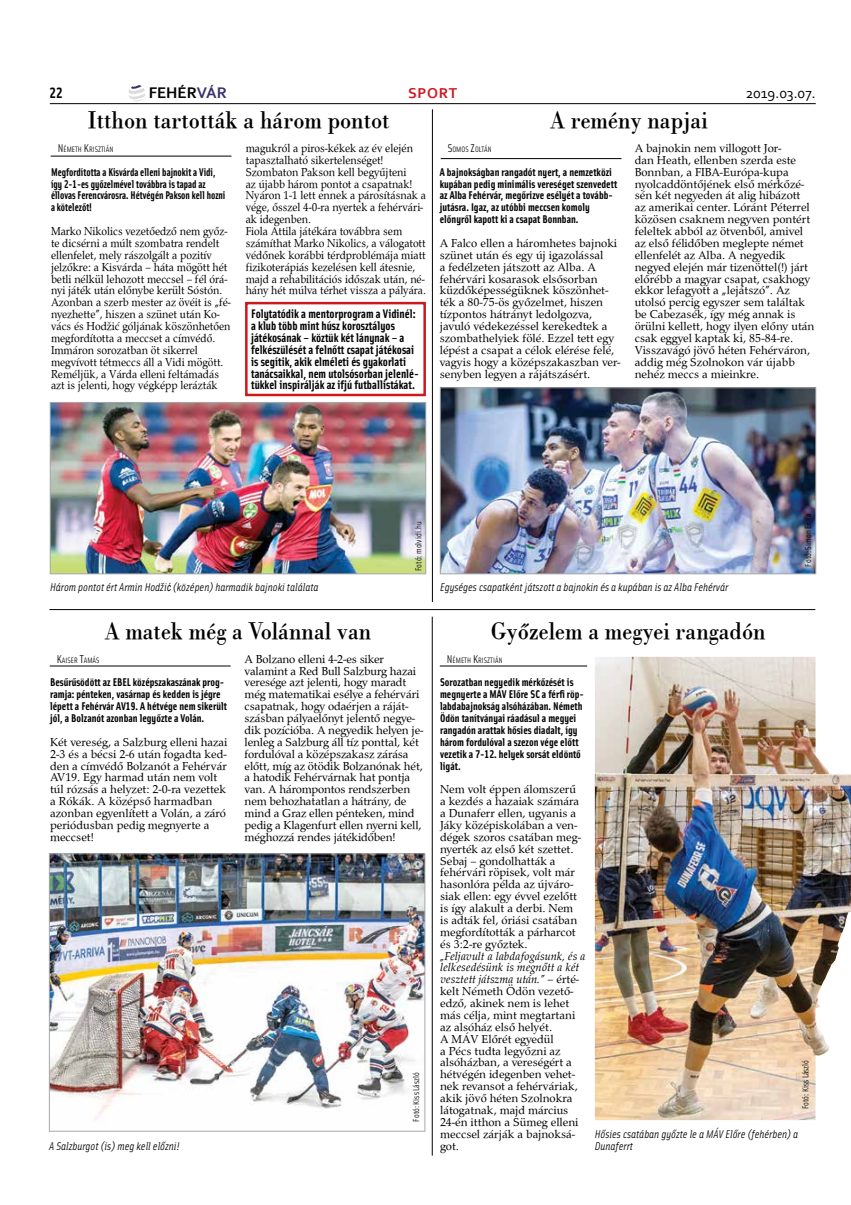
<style>
.page{position:relative;width:851px;height:1205px;background:#fff}
.page>*{position:absolute;margin:0;border:0;box-sizing:border-box;transform-origin:0 0}
.t1{font:25px "Bodoni PFL";color:#000;scale:.9 1}
.t2{font:700 16.12px "Corbel";color:#000}
.t3{font:15px "Corbel";color:#000}
.t4{font:700 15px "Corbel";letter-spacing:.04em;color:#ce181e}
.t5{font:700 15px "Solex";color:#000}
.t6{font:700 12.5px/11.9px "Solex";color:#000}
.t7{font:11.88px/11.9px "Palladius";color:#000}
.t8{font:11.88px/11.9px "Palladius";color:#000;scale:.92 1}
.t9{font:700 11.25px/11.9px "Solex";color:#000}
.t10{font:italic 11.25px/11.9px "Solex";color:#000}
.t11{font:700 11.25px/11.9px "Solex";color:#000;scale:.92 1}
.t12{font:8.75px "Solex";color:#000}
.t13{font:7.88px "Solex";color:#000}
.s1{color:#3c316c}
.s2{font-size:11.25px}
.s3{font-family:"Arial Narrow";font-style:normal}
.s4{font-style:italic}
</style>
<div class="page">
<hr style="left:50px;top:103px;width:765px;height:1px;background:#000">
<svg style="left:128px;top:85px;width:17px;height:16px"></svg>
<div style="left:245px;top:302px;width:181px;height:94px;border:2px solid #ce181e"></div>
<hr style="left:50px;top:666px;width:180px;height:1px;background:#000">
<hr style="left:440px;top:666px;width:147px;height:1px;background:#000">
<hr style="left:51px;top:156px;width:180px;height:1px;background:#000">
<img style="left:51px;top:855px;width:372px;height:265px">
<div style="left:49px;top:853px;width:376px;height:278px;border:1px solid #a7a9ac"></div>
<img style="left:594px;top:657px;width:256px;height:463px">
<img style="left:52px;top:404px;width:372px;height:168px">
<div style="left:50px;top:402px;width:376px;height:172px;border:1px solid #a7a9ac"></div>
<hr style="left:440px;top:158px;width:181px;height:1px;background:#000">
<img style="left:442px;top:390px;width:371px;height:182px">
<div style="left:440px;top:388px;width:375px;height:186px;border:1px solid #a7a9ac"></div>
<hr style="left:49px;top:609px;width:766px;height:1px;background:#000">
<hr style="left:432px;top:109px;width:1px;height:493px;background:#000">
<hr style="left:432px;top:617px;width:1px;height:538px;background:#000">
<h2 class="t2" style="left:149px;top:82px;width:78px">FEHÉR<span class="s1">VÁR</span></h2>
<p class="t5" style="left:50px;top:83px;width:14px">22</p>
<p class="t4" style="left:408px;top:83px;width:50px">SPORT</p>
<p class="t3" style="left:745px;top:84px;width:71px">2019.03.07.</p>
<h1 class="t1" style="left:88px;top:103px;width:337px">Itthon tartották a három pontot</h1>
<p class="t13" style="left:58px;top:144px;width:57px"><span class="s2">N</span> ÉM ETH <span class="s2">K</span>RISZTIÁN</p>
<p class="t11" style="left:51px;top:165px;width:191px">Megfordította a Kisvárda elleni bajnokit a Vidi, így 2-1-es győzelmével továbbra is tapad az éllovas Ferencvárosra. Hétvégén Pakson kell hozni a kötelezőt!</p>
<p class="t8" style="left:51px;top:225px;width:197px">Marko Nikolics vezetőedző nem győz&shy;te dicsérni a múlt szombatra rendelt ellenfelet, mely rászolgált a pozitív jelzőkre: a Kisvárda – háta mögött hét betli nélkül lehozott meccsel – fél órá&shy;nyi játék után előnybe került Sóstón.<br>Azonban a szerb mester az övéit is „fé&shy;nyezhette”, hiszen a szünet után Ko&shy;vács és Hodžić góljának köszönhetően megfordította a meccset a címvédő.<br>Immáron sorozatban öt sikerrel megvívott tétmeccs áll a Vidi mögött.<br>Reméljük, a Várda elleni feltámadás azt is jelenti, hogy végképp lerázták</p>
<p class="t8" style="left:246px;top:142px;width:197px">magukról a piros-kékek az év elején tapasztalható sikertelenséget!<br>Szombaton Pakson kell begyűjteni<br>az újabb három pontot a csapatnak!<br>Nyáron 1-1 lett ennek a párosításnak a vége, ősszel 4-0-ra nyertek a fehérvári&shy;ak idegenben.<br>Fiola Attila játékára továbbra sem számíthat Marko Nikolics, a válogatott védőnek korábbi térdproblémája miatt fizikoterápiás kezelésen kell átesnie, majd a rehabilitációs időszak után, né&shy;hány hét múlva térhet vissza a pályára.</p>
<p class="t6" style="left:251px;top:307px;width:169px">Folytatódik a mentorprogram a Vidinél: a klub több mint húsz korosztályos játékosának – köztük két lánynak – a felkészülését a felnőtt csapat játékosai is segítik, akik elméleti és gyakorlati tanácsaikkal, nem utolsósorban jelenlé&shy;tükkel inspirálják az ifjú futballistákat.</p>
<h1 class="t1" style="left:550px;top:103px;width:177px">A remény napjai</h1>
<p class="t13" style="left:447px;top:144px;width:46px"><span class="s2">S</span>OMOS <span class="s2">Z</span>OLTÁN</p>
<p class="t9" style="left:439px;top:165px;width:179px">A bajnokságban rangadót nyert, a nemzetközi kupában pedig minimális vereséget szenvedett az Alba Fehérvár, megőrizve esélyét a tovább&shy;jutásra. Igaz, az utóbbi meccsen komoly előnyről kapott ki a csapat Bonnban.</p>
<p class="t7" style="left:439px;top:237px;width:182px">A Falco ellen a háromhetes bajnoki szünet után és egy új igazolással<br>a fedélzeten játszott az Alba. A fehérvári kosarasok elsősorban küzdőképességüknek köszönhet&shy;ték a 80-75-ös győzelmet, hiszen tízpontos hátrányt ledolgozva, javuló védekezéssel kerekedtek a szombathelyiek fölé. Ezzel tett egy lépést a csapat a célok elérése felé, vagyis hogy a középszakaszban ver&shy;senyben legyen a rájátszásért.</p>
<p class="t7" style="left:634px;top:142px;width:181px">A bajnokin nem villogott Jor-<br>dan Heath, ellenben szerda este<br>Bonnban, a FIBA-Európa-kupa nyolcaddöntőjének első mérkőzé&shy;sén két negyeden át alig hibázott az amerikai center. Lóránt Péterrel közösen csaknem negyven pontért feleltek abból az ötvenből, amivel az első félidőben meglepte német ellenfelét az Alba. A negyedik negyed elején már tizenöttel(!) járt előrébb a magyar csapat, csakhogy ekkor lefagyott a „lejátszó”. Az utolsó percig egyszer sem találtak be Cabezasék, így még annak is örülni kellett, hogy ilyen előny után csak eggyel kaptak ki, 85-84-re.<br>Visszavágó jövő héten Fehérváron, addig még Szolnokon vár újabb nehéz meccs a mieinkre.</p>
<p class="t10" style="left:50px;top:581px;width:270px">Három pontot ért Armin Hodži<span class="s3">ć</span> (középen) harmadik bajnoki találata</p>
<p class="t12" style="left:413px;top:571px;width:51px;rotate:-90deg">Fotó: molvidi.hu</p>
<p class="t10" style="left:440px;top:581px;width:290px">Egységes csapatként játszott a bajnokin és a kupában is az Alba Fehérvár</p>
<p class="t12" style="left:802px;top:566px;width:54px;rotate:-90deg">Fotó: Simon Erika</p>
<h1 class="t1" style="left:105px;top:613px;width:298px">A matek még a Volánnal van</h1>
<h1 class="t1" style="left:490px;top:613px;width:307px">Győzelem a megyei rangadón</h1>
<p class="t7" style="left:244px;top:653px;width:180px">A Bolzano elleni 4-2-es siker valamint a Red Bull Salzburg hazai veresége azt jelenti, hogy maradt még matematikai esélye a fehérvári csapatnak, hogy odaérjen a ráját&shy;szásban pályaelőnyt jelentő negye&shy;dik pozícióba. A negyedik helyen je&shy;lenleg a Salzburg áll tíz ponttal, két fordulóval a középszakasz zárása előtt, míg az ötödik Bolzanónak hét, a hatodik Fehérvárnak hat pontja van. A hárompontos rendszerben nem behozhatatlan a hátrány, de mind a Graz ellen pénteken, mind pedig a Klagenfurt ellen nyerni kell, méghozzá rendes játékidőben!</p>
<p class="t13" style="left:57px;top:655px;width:44px"><span class="s2">K</span>AISER <span class="s2">T</span>AMÁS</p>
<p class="t13" style="left:447px;top:655px;width:57px"><span class="s2">N</span> ÉM ETH <span class="s2">K</span>RISZTIÁN</p>
<p class="t9" style="left:50px;top:676px;width:178px">Besűrűsödött az EBEL középszakaszának prog&shy;ramja: pénteken, vasárnap és kedden is jégre lépett a Fehérvár AV19. A hétvége nem sikerült jól, a Bolzanót azonban legyőzte a Volán.</p>
<p class="t7" style="left:50px;top:736px;width:179px">Két vereség, a Salzburg elleni hazai<br>2-3 és a bécsi 2-6 után fogadta ked&shy;den a címvédő Bolzanót a Fehérvár<br>AV19. Egy harmad után nem volt túl rózsás a helyzet: 2-0-ra vezettek a Rókák. A középső harmadban azonban egyenlített a Volán, a záró periódusban pedig megnyerte a meccset!</p>
<p class="t9" style="left:440px;top:676px;width:145px">Sorozatban negyedik mérkőzését is megnyerte a MÁV Előre SC a férfi röp&shy;labdabajnokság alsóházában. Németh<br>Ödön tanítványai ráadásul a megyei rangadón arattak hősies diadalt, így három fordulóval a szezon vége előtt vezetik a 7-12. helyek sorsát eldöntő ligát.</p>
<p class="t7" style="left:440px;top:783px;width:142px">Nem volt éppen álomszerű a kezdés a hazaiak számára a Dunaferr ellen, ugyanis a<br>Jáky középiskolában a ven&shy;dégek szoros csatában meg&shy;nyerték az első két szettet.<br>Sebaj – gondolhatták a fehérvári röpisek, volt már hasonlóra példa az újváro&shy;siak ellen: egy évvel ezelőtt is így alakult a derbi. Nem is adták fel, óriási csatában megfordították a párharcot és 3:2-re győztek.</p>
<p class="t7" style="left:440px;top:950px;width:147px"><span class="s4">„Feljavult a labdafogásunk, és a lelkesedésünk is megnőtt a két vesztett játszma után.”</span> – érté&shy;kelt Németh Ödön vezető&shy;edző, akinek nem is lehet más célja, mint megtartani az alsóház első helyét.<br>A MÁV Előrét egyedül<br>a Pécs tudta legyőzni az alsóházban, a vereségért a hétvégén idegenben vehet&shy;nek revansot a fehérváriak, akik jövő héten Szolnokra látogatnak, majd március<br>24-én itthon a Sümeg elleni meccsel zárják a bajnoksá&shy;got.</p>
<p class="t12" style="left:410px;top:1121px;width:51px;rotate:-90deg">Fotó: Kiss László</p>
<p class="t10" style="left:49px;top:1139px;width:132px">A Salzburgot (is) meg kell előzni!</p>
<p class="t12" style="left:799px;top:1109px;width:51px;rotate:-90deg">Fotó: Kiss László</p>
<p class="t10" style="left:594px;top:1127px;width:205px">Hősies csatában győzte le a MÁV Előre (fehérben) a<br>Dunaferrt</p>
</div>
